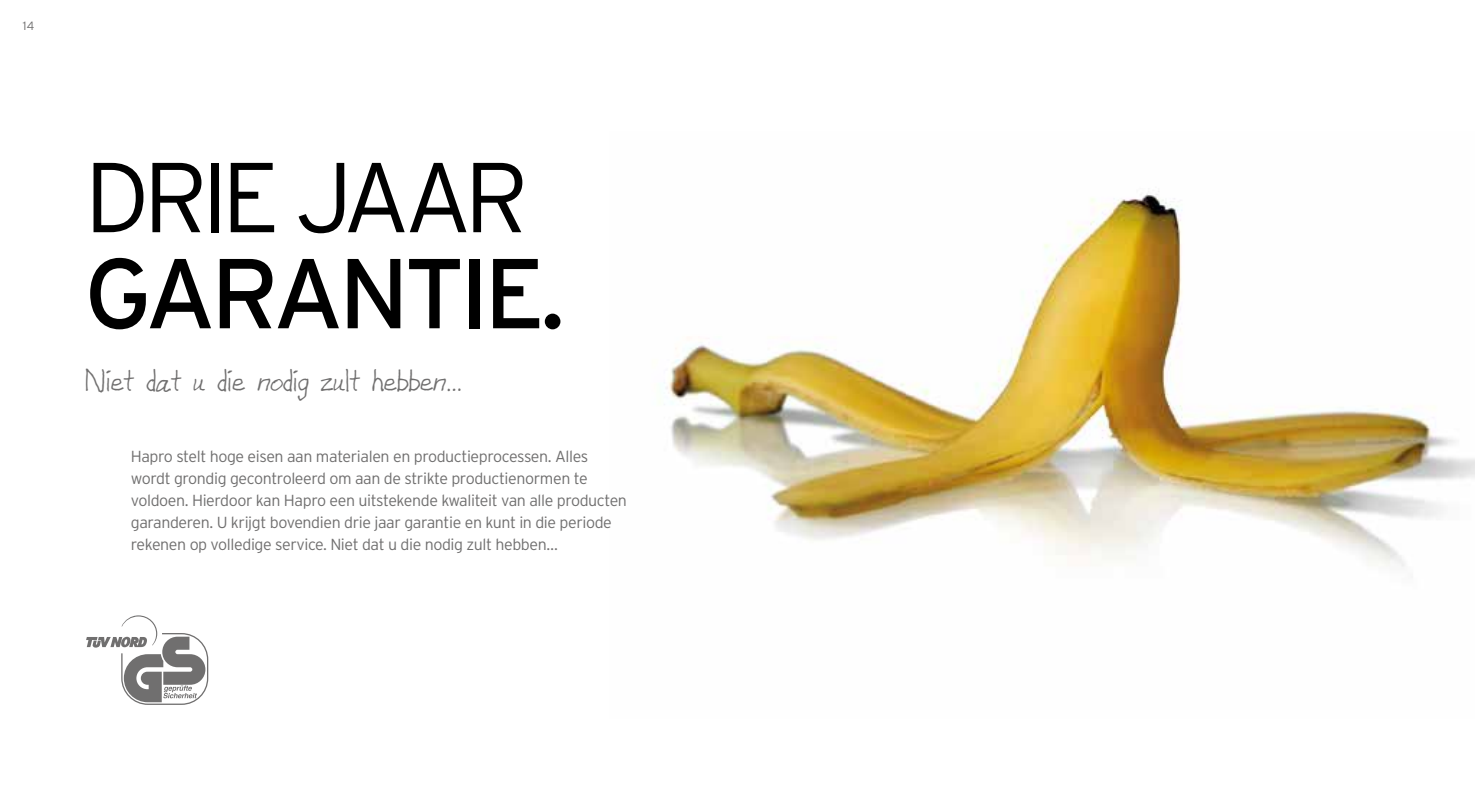
<style>
.page{position:relative;width:1475px;height:794px;background:#fff}
.page>*{position:absolute;margin:0;border:0;box-sizing:border-box;transform-origin:0 0}
.t1{font:99px "Interstate";letter-spacing:-.05em;color:#000}
.t2{font:300 99px "Interstate";letter-spacing:-.065em;color:#000}
.t3{font:30.6px "GFY Shue";color:#706f6f}
.t4{font:300 16px/22px "Interstate";letter-spacing:-.025em;color:#706f6f}
.t5{font:300 12px "Interstate";color:#706f6f}
</style>
<div class="page">
<img style="left:666px;top:191px;width:808px;height:376px">
<svg style="left:86px;top:615px;width:122px;height:90px"></svg>
<p class="t5" style="left:23px;top:19px;width:13px">14</p>
<h1 class="t2" style="left:84px;top:142px;width:445px">DRIE JAAR</h1>
<h1 class="t1" style="left:84px;top:238px;width:482px">GARANTIE.</h1>
<h2 class="t3" style="left:84px;top:361px;width:379px">Niet dat u die nodig zult hebben…</h2>
<p class="t4" style="left:131px;top:445px;width:497px">Hapro stelt hoge eisen aan materialen en productieprocessen. Alles wordt grondig gecontroleerd om aan de strikte productienormen te voldoen. Hierdoor kan Hapro een uitstekende kwaliteit van alle producten garanderen. U krijgt bovendien drie jaar garantie en kunt in die periode rekenen op volledige service. Niet dat u die nodig zult hebben…</p>
</div>
